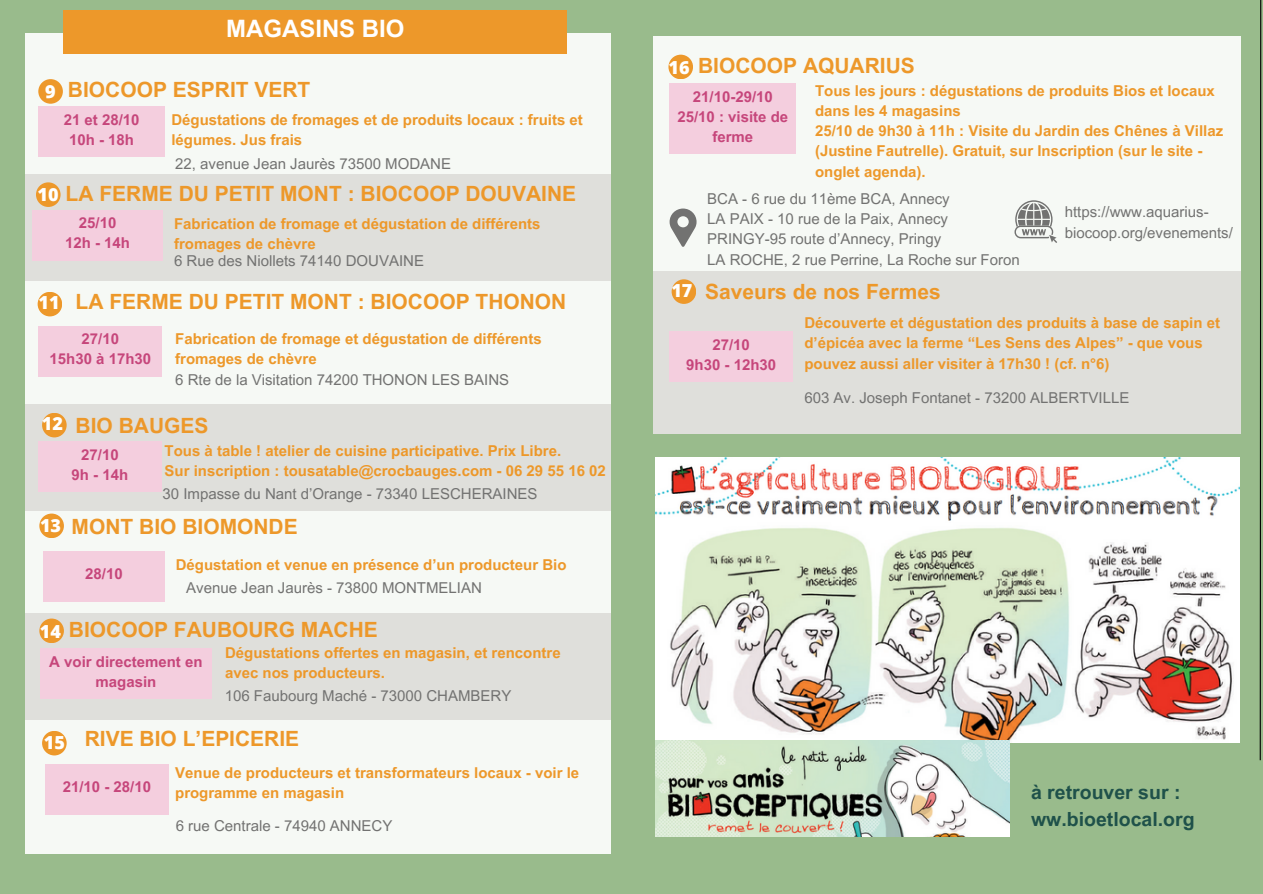
<style>
.page{position:relative;width:1263px;height:894px;background:#fff}
.page>*{position:absolute;margin:0;border:0;box-sizing:border-box;transform-origin:0 0}
.t1{font:700 24px "Arial MT Pro";color:#fff}
.t2{font:700 21px "Arial MT Pro";color:#ed982a}
.t3{font:700 19.5px/27px "Arial MT Pro";color:#1f514a}
.t4{font:800 18px "Open Sans";color:#fff}
.t5{font:700 15px/20.2px "Arial MT Pro";color:#ed982a}
.t6{font:15px/20.2px "Arial MT Pro";color:#727271}
.t7{font:700 15px/20.2px "Arial MT Pro";color:#c6467b;text-align:center}
</style>
<div class="page">
<div style="left:0;top:0;width:1262px;height:893px;background:#99bb8c"></div>
<div style="left:25px;top:33px;width:586px;height:820px;background:#f6f9f5"></div>
<div style="left:64px;top:10px;width:503px;height:43px;background:#ed982a"></div>
<div style="left:653px;top:36px;width:588px;height:236px;background:#f6f9f5"></div>
<div style="left:25px;top:174px;width:586px;height:107px;background:#dfdfdb"></div>
<div style="left:38px;top:107px;width:127px;height:50px;background:#f4cede"></div>
<div style="left:38px;top:79px;width:25px;height:25px;background:#ed982a;border-radius:50%"></div>
<div style="left:33px;top:210px;width:130px;height:50px;background:#f4cede"></div>
<div style="left:36px;top:182px;width:25px;height:25px;background:#ed982a;border-radius:50%"></div>
<div style="left:39px;top:326px;width:123px;height:50px;background:#f4cede"></div>
<div style="left:38px;top:292px;width:24px;height:24px;background:#ed982a;border-radius:50%"></div>
<div style="left:25px;top:404px;width:586px;height:107px;background:#dfdfdb"></div>
<div style="left:42px;top:412px;width:25px;height:25px;background:#ed982a;border-radius:50%"></div>
<div style="left:43px;top:550px;width:122px;height:51px;background:#f4cede"></div>
<div style="left:39px;top:513px;width:25px;height:25px;background:#ed982a;border-radius:50%"></div>
<svg style="left:670px;top:208px;width:27px;height:39px"></svg>
<div style="left:668px;top:55px;width:25px;height:24px;background:#ed982a;border-radius:50%"></div>
<div style="left:670px;top:84px;width:126px;height:70px;background:#f4cede"></div>
<svg style="left:1014px;top:200px;width:43px;height:43px"></svg>
<div style="left:38px;top:441px;width:124px;height:51px;background:#f4cede"></div>
<div style="left:25px;top:613px;width:586px;height:107px;background:#dfdfdb"></div>
<div style="left:40px;top:648px;width:172px;height:50px;background:#f4cede"></div>
<div style="left:39px;top:618px;width:25px;height:25px;background:#ed982a;border-radius:50%"></div>
<div style="left:45px;top:764px;width:124px;height:50px;background:#f4cede"></div>
<div style="left:42px;top:730px;width:25px;height:25px;background:#ed982a;border-radius:50%"></div>
<svg style="left:1259px;top:0;width:3px;height:761px"></svg>
<div style="left:653px;top:271px;width:588px;height:163px;background:#dfdfdb"></div>
<div style="left:672px;top:279px;width:24px;height:25px;background:#ed982a;border-radius:50%"></div>
<div style="left:670px;top:331px;width:123px;height:51px;background:#f4cede"></div>
<img style="left:655px;top:457px;width:584px;height:285px">
<img style="left:655px;top:740px;width:355px;height:96px">
<p class="t1" style="left:226px;top:20px;width:180px">MAGASINS BIO</p>
<p class="t4" style="left:45px;top:79px;width:12px">9</p>
<p class="t2" style="left:68px;top:82px;width:244px">BIOCOOP ESPRIT VERT</p>
<p class="t5" style="left:171px;top:111px;width:413px">Dégustations de fromages et de produits locaux : fruits et légumes. Jus frais</p>
<p class="t7" style="left:64px;top:111px;width:77px">21 et 28/10</p>
<p class="t7" style="left:69px;top:131px;width:66px">10h - 18h</p>
<p class="t6" style="left:175px;top:155px;width:277px">22, avenue Jean Jaurès 73500 MODANE</p>
<p class="t4" style="left:38px;top:182px;width:23px">10</p>
<p class="t2" style="left:66px;top:185px;width:512px">LA FERME DU PETIT MONT : BIOCOOP DOUVAINE</p>
<p class="t5" style="left:174px;top:215px;width:368px">Fabrication de fromage et dégustation de différents fromages de chèvre</p>
<p class="t7" style="left:79px;top:214px;width:39px">25/10</p>
<p class="t7" style="left:65px;top:234px;width:66px">12h - 14h</p>
<p class="t6" style="left:174px;top:253px;width:251px">6 Rue des Niollets 74140 DOUVAINE</p>
<p class="t2" style="left:76px;top:293px;width:492px">LA FERME DU PETIT MONT : BIOCOOP THONON</p>
<p class="t5" style="left:175px;top:330px;width:368px">Fabrication de fromage et dégustation de différents fromages de chèvre</p>
<p class="t4" style="left:39px;top:290px;width:23px">11</p>
<p class="t7" style="left:82px;top:330px;width:39px">27/10</p>
<p class="t7" style="left:50px;top:351px;width:103px">15h30 à 17h30</p>
<p class="t6" style="left:175px;top:372px;width:336px">6 Rte de la Visitation 74200 THONON LES BAINS</p>
<p class="t4" style="left:42px;top:411px;width:23px">12</p>
<p class="t4" style="left:40px;top:512px;width:23px">13</p>
<p class="t2" style="left:76px;top:417px;width:134px">BIO BAUGES</p>
<p class="t7" style="left:81px;top:446px;width:39px">27/10</p>
<p class="t7" style="left:72px;top:466px;width:58px">9h - 14h</p>
<p class="t5" style="left:165px;top:442px;width:398px">Tous à table ! atelier de cuisine participative. Prix Libre.</p>
<p class="t5" style="left:165px;top:463px;width:443px">Sur inscription : tousatable@crocbauges.com - 06 29 55 16 02</p>
<p class="t6" style="left:163px;top:485px;width:376px">30 Impasse du Nant d’Orange - 73340 LESCHERAINES</p>
<p class="t2" style="left:72px;top:518px;width:228px">MONT BIO BIOMONDE</p>
<p class="t7" style="left:85px;top:565px;width:39px">28/10</p>
<p class="t5" style="left:176px;top:556px;width:392px">Dégustation et venue en présence d’un producteur Bio</p>
<p class="t6" style="left:186px;top:579px;width:297px">Avenue Jean Jaurès - 73800 MONTMELIAN</p>
<p class="t2" style="left:69px;top:621px;width:310px">BIOCOOP FAUBOURG MACHE</p>
<p class="t5" style="left:225px;top:644px;width:337px">Dégustations offertes en magasin, et rencontre avec nos producteurs.</p>
<p class="t4" style="left:40px;top:618px;width:23px">14</p>
<p class="t7" style="left:49px;top:653px;width:155px">A voir directement en magasin</p>
<p class="t6" style="left:225px;top:687px;width:288px">106 Faubourg Maché - 73000 CHAMBERY</p>
<p class="t2" style="left:85px;top:730px;width:216px">RIVE BIO L’EPICERIE</p>
<p class="t5" style="left:175px;top:763px;width:406px">Venue de producteurs et transformateurs locaux - voir le programme en magasin</p>
<p class="t4" style="left:44px;top:729px;width:23px">15</p>
<p class="t7" style="left:63px;top:778px;width:90px">21/10 - 28/10</p>
<p class="t6" style="left:176px;top:817px;width:218px">6 rue Centrale - 74940 ANNECY</p>
<p class="t2" style="left:698px;top:58px;width:218px">BIOCOOP AQUARIUS</p>
<p class="t5" style="left:815px;top:82px;width:401px">Tous les jours : dégustations de produits Bios et locaux dans les 4 magasins</p>
<p class="t5" style="left:815px;top:122px;width:410px">25/10 de 9h30 à 11h : Visite du Jardin des Chênes à Villaz (Justine Fautrelle). Gratuit, sur Inscription (sur le site - onglet agenda).</p>
<p class="t4" style="left:668px;top:54px;width:23px">16</p>
<p class="t7" style="left:693px;top:88px;width:82px">21/10-29/10</p>
<p class="t7" style="left:677px;top:108px;width:112px">25/10 : visite de ferme</p>
<p class="t6" style="left:707px;top:190px;width:244px">BCA - 6 rue du 11ème BCA, Annecy</p>
<p class="t6" style="left:707px;top:210px;width:242px">LA PAIX - 10 rue de la Paix, Annecy</p>
<p class="t6" style="left:707px;top:231px;width:236px">PRINGY-95 route d’Annecy, Pringy</p>
<p class="t6" style="left:707px;top:251px;width:314px">LA ROCHE, 2 rue Perrine, La Roche sur Foron</p>
<p class="t6" style="left:1065px;top:204px;width:170px">https://www.aquarius&shy;biocoop.org/evenements/</p>
<p class="t4" style="left:671px;top:277px;width:23px">17</p>
<p class="t2" style="left:705px;top:284px;width:237px">Saveurs de nos Fermes</p>
<p class="t5" style="left:804px;top:314px;width:417px">Découverte et dégustation des produits à base de sapin et d’épicéa avec la ferme “Les Sens des Alpes” - que vous pouvez aussi aller visiter à 17h30 ! (cf. n°6)</p>
<p class="t6" style="left:804px;top:389px;width:326px">603 Av. Joseph Fontanet - 73200 ALBERTVILLE</p>
<p class="t7" style="left:712px;top:336px;width:39px">27/10</p>
<p class="t7" style="left:686px;top:356px;width:91px">9h30 - 12h30</p>
<p class="t3" style="left:1031px;top:780px;width:165px">à retrouver sur : ww.bioetlocal.org</p>
</div>
